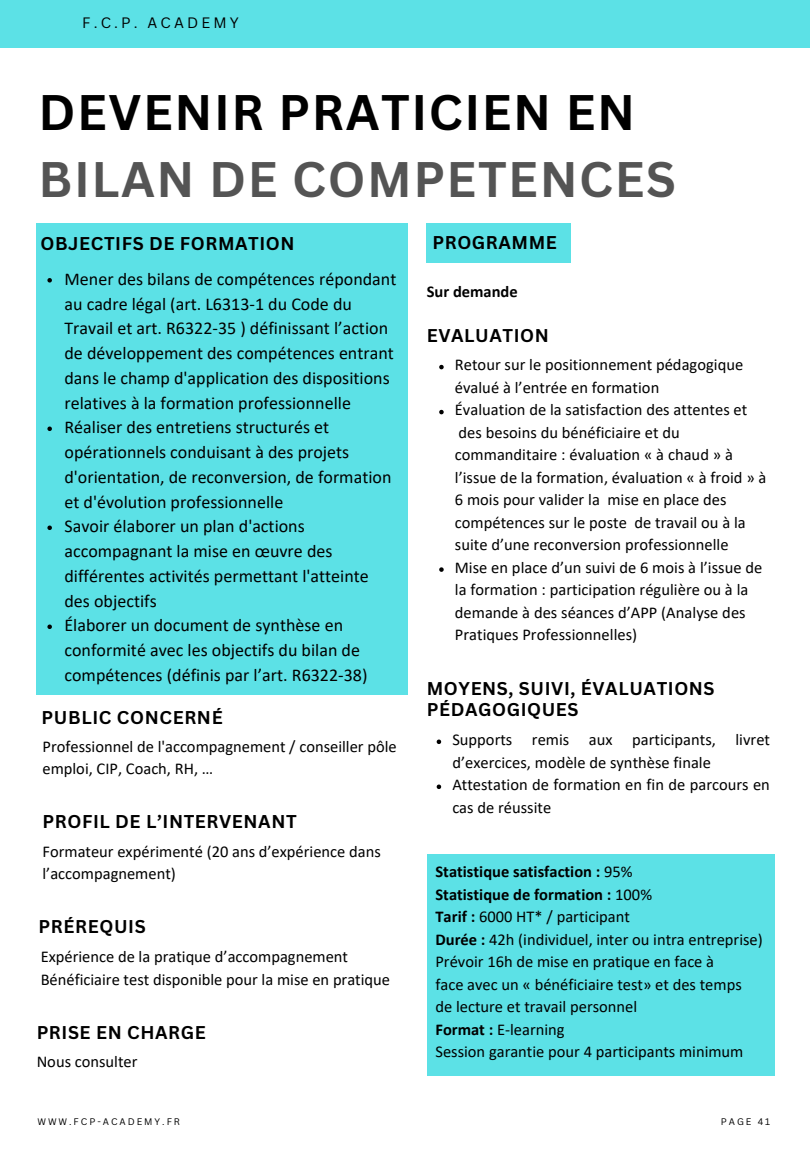
<style>
.page{position:relative;width:810px;height:1170px;background:#fff}
.page>*{position:absolute;margin:0;border:0;box-sizing:border-box;transform-origin:0 0}
.t1{font:700 48.6px "Canva Sans";letter-spacing:.03em;color:#000}
.t2{font:700 48.6px "Canva Sans";letter-spacing:.03em;color:#545454}
.t3{font:18px/24.8px "Calibri";color:#000}
.t4{font:700 18px/21.3px "Canva Sans";letter-spacing:.035em;color:#000}
.t5{font:16.5px/22.5px "Calibri";color:#000}
.t6{font:700 16.5px "Calibri";color:#000}
.t7{font:14.7px "Canva Sans";letter-spacing:.215em;color:#000}
.t8{font:9.3px "Canva Sans";letter-spacing:.215em;color:#000}
.s1{font-weight:400}
.s2{font-weight:700}
</style>
<div class="page">
<div style="left:0;top:0;width:810px;height:47px;background:#5ce1e6"></div>
<div style="left:37px;top:223px;width:371px;height:472px;background:#5ce1e6"></div>
<svg style="left:437px;top:740px;width:4px;height:4px"></svg>
<svg style="left:437px;top:785px;width:4px;height:4px"></svg>
<svg style="left:439px;top:365px;width:5px;height:4px"></svg>
<svg style="left:439px;top:410px;width:5px;height:4px"></svg>
<svg style="left:439px;top:567px;width:5px;height:5px"></svg>
<div style="left:427px;top:223px;width:144px;height:39px;background:#5ce1e6"></div>
<div style="left:427px;top:855px;width:347px;height:221px;background:#5ce1e6"></div>
<svg style="left:47px;top:278px;width:5px;height:5px"></svg>
<svg style="left:47px;top:427px;width:5px;height:4px"></svg>
<svg style="left:47px;top:526px;width:5px;height:4px"></svg>
<svg style="left:47px;top:625px;width:5px;height:4px"></svg>
<p class="t7" style="left:82px;top:12px;width:158px">F.C.P. ACADEMY</p>
<p class="t1" style="left:39px;top:78px;width:598px">DEVENIR PRATICIEN EN</p>
<p class="t2" style="left:39px;top:145px;width:639px">BILAN DE COMPETENCES</p>
<p class="t4" style="left:41px;top:232px;width:256px">OBJECTIFS DE FORMATION</p>
<p class="t4" style="left:432px;top:231px;width:126px">PROGRAMME</p>
<p class="t3" style="left:65px;top:268px;width:333px">Mener des bilans de compétences répondant au cadre légal (art. L6313-1 du Code du Travail et art. R6322-35 ) définissant l’action de développement des compétences entrant dans le champ d'application des dispositions relatives à la formation professionnelle</p>
<p class="t3" style="left:65px;top:416px;width:328px">Réaliser des entretiens structurés et opérationnels conduisant à des projets d'orientation, de reconversion, de formation et d'évolution professionnelle</p>
<p class="t3" style="left:65px;top:515px;width:306px">Savoir élaborer un plan d'actions accompagnant la mise en œuvre des différentes activités permettant l'atteinte des objectifs</p>
<p class="t3" style="left:65px;top:614px;width:304px">Élaborer un document de synthèse en conformité avec les objectifs du bilan de compétences (définis par l’art. R6322-38)</p>
<p class="t4" style="left:42px;top:706px;width:183px">PUBLIC CONCERNÉ</p>
<p class="t5" style="left:43px;top:736px;width:356px">Professionnel de l'accompagnement / conseiller pôle emploi, CIP, Coach, RH, …</p>
<p class="t4" style="left:43px;top:810px;width:256px">PROFIL DE L’INTERVENANT</p>
<p class="t5" style="left:43px;top:841px;width:340px">Formateur expérimenté (20 ans d’expérience dans l’accompagnement)</p>
<p class="t4" style="left:39px;top:915px;width:109px">PRÉREQUIS</p>
<p class="t5" style="left:41px;top:947px;width:309px">Expérience de la pratique d’accompagnement</p>
<p class="t5" style="left:41px;top:969px;width:351px">Bénéficiaire test disponible pour la mise en pratique</p>
<p class="t4" style="left:37px;top:1021px;width:171px">PRISE EN CHARGE</p>
<p class="t5" style="left:37px;top:1052px;width:102px">Nous consulter</p>
<p class="t6" style="left:427px;top:285px;width:92px">Sur demande</p>
<p class="t4" style="left:427px;top:325px;width:124px">EVALUATION</p>
<p class="t5" style="left:455px;top:355px;width:290px">Retour sur le positionnement pédagogique évalué à l’entrée en formation</p>
<p class="t5" style="left:455px;top:400px;width:313px">Évaluation de la satisfaction des attentes et des besoins du bénéficiaire et du commanditaire : évaluation « à chaud » à l’issue de la formation, évaluation « à froid » à 6 mois pour valider la mise en place des compétences sur le poste de travail ou à la suite d’une reconversion professionnelle</p>
<p class="t5" style="left:455px;top:558px;width:309px">Mise en place d’un suivi de 6 mois à l’issue de la formation : participation régulière ou à la demande à des séances d’APP (Analyse des Pratiques Professionnelles)</p>
<p class="t4" style="left:427px;top:677px;width:289px">MOYENS, SUIVI, ÉVALUATIONS<br>PÉDAGOGIQUES</p>
<p class="t5" style="left:452px;top:730px;width:319px">Supports remis aux participants, livret d’exercices, modèle de synthèse finale</p>
<p class="t5" style="left:452px;top:775px;width:319px">Attestation de formation en fin de parcours en cas de réussite</p>
<p class="t6" style="left:435px;top:865px;width:199px">Statistique satisfaction : <span class="s1">95%</span></p>
<p class="t6" style="left:435px;top:888px;width:218px">Statistique de formation : <span class="s1">100%</span></p>
<p class="t5" style="left:435px;top:907px;width:196px"><span class="s2">Tarif :</span> 6000 HT* / participant</p>
<p class="t5" style="left:435px;top:930px;width:329px"><span class="s2">Durée :</span> 42h (individuel, inter ou intra entreprise)</p>
<p class="t5" style="left:435px;top:952px;width:280px">Prévoir 16h de mise en pratique en face à</p>
<p class="t5" style="left:435px;top:975px;width:308px">face avec un « bénéficiaire test» et des temps</p>
<p class="t5" style="left:435px;top:997px;width:203px">de lecture et travail personnel</p>
<p class="t5" style="left:435px;top:1020px;width:131px"><span class="s2">Format :</span> E-learning</p>
<p class="t5" style="left:435px;top:1042px;width:310px">Session garantie pour 4 participants minimum</p>
<p class="t8" style="left:37px;top:1115px;width:144px">WWW.FCP-ACADEMY.FR</p>
<p class="t8" style="left:721px;top:1115px;width:51px">PAGE 41</p>
</div>
